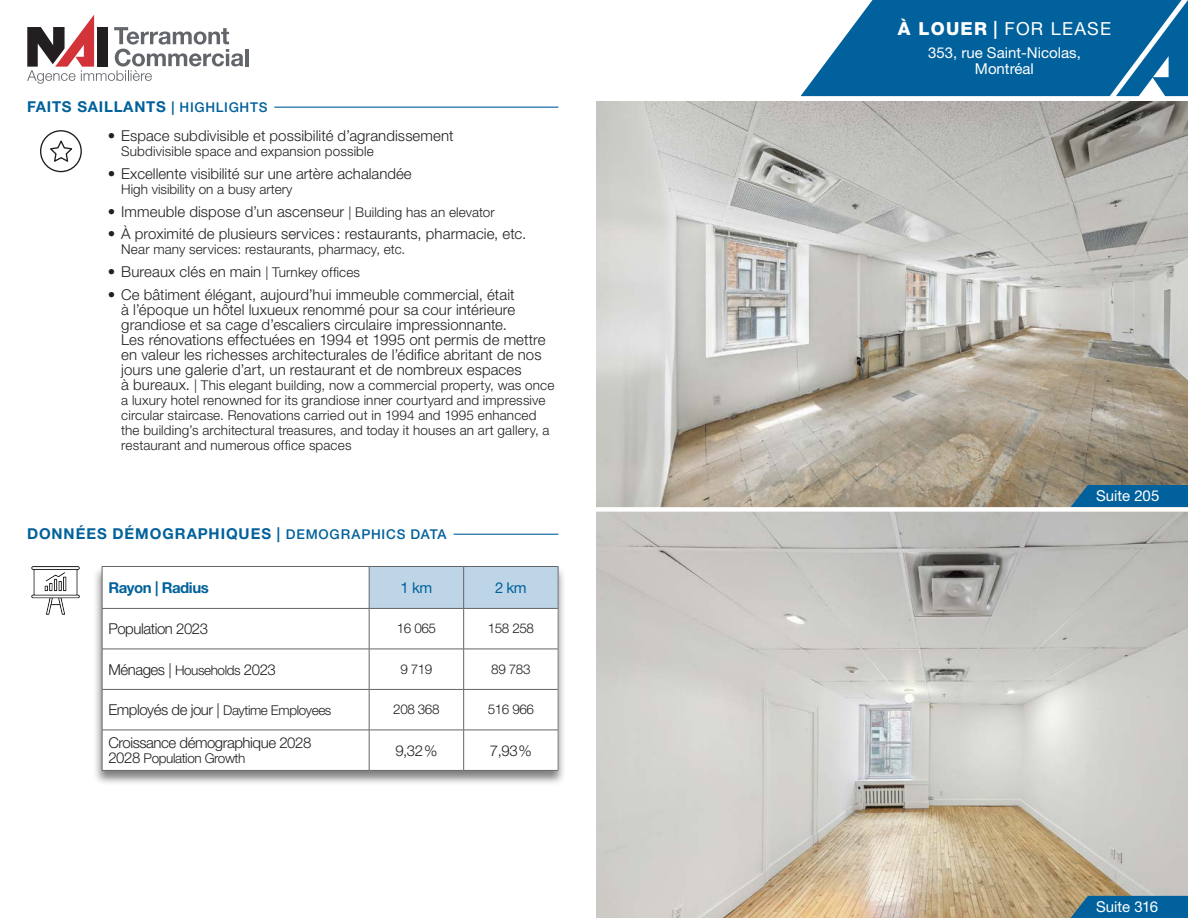
<style>
.page{position:relative;width:1188px;height:918px;background:#fff}
.page>*{position:absolute;margin:0;border:0;box-sizing:border-box;transform-origin:0 0}
.t1{font:18px "Helvetica Neue LT Std";letter-spacing:.07em;color:#fff}
.Justifié{font:300 15px/15px "Helvetica Neue LT Std";letter-spacing:.005em;color:#231f20}
.Justifié-2{font:300 15px "Helvetica Neue LT Std";letter-spacing:-.03em;color:#231f20}
.F_Feature_photo_intérieure_FR_EN{font:15px/16.5px "Helvetica Neue LT Std";color:#fff;text-align:center}
.F_Titre_de_section_de_plan_FR___EN{font:700 15px "Helvetica Neue LT Std";letter-spacing:.065em;color:#00619c}
.Justifié-3{font:700 15px "Helvetica Neue LT Std";letter-spacing:.05em;color:#00619c}
.Justifié-4{font:700 15px "Helvetica Neue LT Std";letter-spacing:-.03em;color:#00619c}
.Justifié-5{font:15px "Helvetica Neue LT Std";color:#00619c}
.Justifié-6{font:300 13.5px/15px "Helvetica Neue LT Std";letter-spacing:.01em;color:#231f20}
.Justifié-7{font:300 13.5px "Helvetica Neue LT Std";letter-spacing:-.03em;color:#231f20}
.s1{font-size:13.5px}
.s2{font-weight:500;font-size:13.5px}
.s3{font-size:15px}
.s4{font-weight:800}
.s5{font-weight:500}
</style>
<div class="page">
<hr style="left:245px;top:49px;width:4px;height:17px;background:#62656a">
<svg style="left:27px;top:15px;width:216px;height:69px"></svg>
<svg style="left:801px;top:0;width:387px;height:96px;background:#2075a8"></svg>
<img style="left:596px;top:102px;width:592px;height:405px">
<svg style="left:596px;top:512px;width:592px;height:406px;background:#c9c6be"></svg>
<svg style="left:1071px;top:485px;width:117px;height:22px;background:#0a6399"></svg>
<svg style="left:1071px;top:896px;width:117px;height:22px;background:#0c6598"></svg>
<hr style="left:274px;top:107px;width:284px;height:1px;background:#00619c">
<svg style="left:40px;top:130px;width:42px;height:43px"></svg>
<hr style="left:454px;top:534px;width:104px;height:1px;background:#00619c">
<img style="left:32px;top:566px;width:48px;height:49px">
<div style="left:93px;top:565px;width:473px;height:221px;background:#231f20;opacity:.58"></div>
<svg style="left:103px;top:567px;width:455px;height:203px"></svg>
<div style="left:370px;top:567px;width:188px;height:41px;background:#bdd5e6"></div>
<svg style="left:103px;top:690px;width:455px;height:40px"></svg>
<hr style="left:102px;top:566px;width:267px;height:1px;background:#62656a">
<hr style="left:102px;top:567px;width:1px;height:41px;background:#62656a">
<hr style="left:102px;top:608px;width:267px;height:1px;background:#62656a">
<hr style="left:102px;top:609px;width:1px;height:40px;background:#62656a">
<hr style="left:369px;top:608px;width:95px;height:1px;background:#62656a">
<hr style="left:369px;top:609px;width:1px;height:40px;background:#62656a">
<hr style="left:464px;top:608px;width:94px;height:1px;background:#62656a">
<hr style="left:463px;top:609px;width:1px;height:40px;background:#62656a">
<hr style="left:558px;top:609px;width:1px;height:40px;background:#62656a">
<hr style="left:102px;top:649px;width:1px;height:40px;background:#62656a">
<hr style="left:369px;top:649px;width:1px;height:40px;background:#62656a">
<hr style="left:463px;top:649px;width:1px;height:40px;background:#62656a">
<hr style="left:558px;top:649px;width:1px;height:40px;background:#62656a">
<hr style="left:102px;top:690px;width:1px;height:40px;background:#62656a">
<hr style="left:369px;top:690px;width:1px;height:40px;background:#62656a">
<hr style="left:463px;top:690px;width:1px;height:40px;background:#62656a">
<hr style="left:558px;top:690px;width:1px;height:40px;background:#62656a">
<hr style="left:102px;top:730px;width:1px;height:40px;background:#62656a">
<hr style="left:369px;top:730px;width:1px;height:40px;background:#62656a">
<hr style="left:463px;top:730px;width:1px;height:40px;background:#62656a">
<hr style="left:558px;top:730px;width:1px;height:40px;background:#62656a">
<hr style="left:102px;top:649px;width:267px;height:1px;background:#62656a">
<hr style="left:369px;top:649px;width:95px;height:1px;background:#62656a">
<hr style="left:464px;top:649px;width:94px;height:1px;background:#62656a">
<hr style="left:102px;top:689px;width:267px;height:1px;background:#62656a">
<hr style="left:369px;top:689px;width:95px;height:1px;background:#62656a">
<hr style="left:464px;top:689px;width:94px;height:1px;background:#62656a">
<hr style="left:102px;top:730px;width:267px;height:1px;background:#62656a">
<hr style="left:369px;top:730px;width:95px;height:1px;background:#62656a">
<hr style="left:464px;top:730px;width:94px;height:1px;background:#62656a">
<hr style="left:102px;top:770px;width:267px;height:1px;background:#62656a">
<hr style="left:369px;top:770px;width:95px;height:1px;background:#62656a">
<hr style="left:464px;top:770px;width:94px;height:1px;background:#62656a">
<hr style="left:369px;top:567px;width:1px;height:41px;background:#62656a">
<hr style="left:369px;top:566px;width:95px;height:1px;background:#62656a">
<hr style="left:464px;top:566px;width:94px;height:1px;background:#62656a">
<hr style="left:463px;top:567px;width:1px;height:41px;background:#62656a">
<hr style="left:558px;top:567px;width:1px;height:41px;background:#62656a">
<p class="Justifié-3" style="left:27px;top:98px;width:242px">FAITS SAILLANTS <span class="s1">|</span> <span class="s2">HIGHLIGHTS</span></p>
<p class="Justifié" style="left:108px;top:128px;width:347px">• Espace subdivisible et possibilité d’agrandissement</p>
<p class="Justifié-6" style="left:121px;top:143px;width:254px">Subdivisible space and expansion possible</p>
<p class="Justifié" style="left:108px;top:166px;width:305px">• Excellente visibilité sur une artère achalandée</p>
<p class="Justifié-6" style="left:121px;top:181px;width:173px">High visibility on a busy artery</p>
<p class="Justifié" style="left:108px;top:203px;width:389px">• Immeuble dispose d’un ascenseur <span class="s1">| Building has an elevator</span></p>
<p class="Justifié" style="left:108px;top:226px;width:420px">• À proximité de plusieurs services: restaurants, pharmacie, etc.</p>
<p class="Justifié-6" style="left:121px;top:242px;width:286px">Near many services: restaurants, pharmacy, etc.</p>
<p class="Justifié" style="left:108px;top:264px;width:254px">• Bureaux clés en main <span class="s1">| Turnkey offices</span></p>
<p class="Justifié" style="left:121px;top:287px;width:426px;text-indent:-14px">• Ce bâtiment élégant, aujourd’hui immeuble commercial, était<br>à l’époque un hôtel luxueux renommé pour sa cour intérieure grandiose et sa cage d’escaliers circulaire impressionnante.<br>Les rénovations effectuées en 1994 et 1995 ont permis de mettre en valeur les richesses architecturales de l’édifice abritant de nos jours une galerie d’art, un restaurant et de nombreux espaces</p>
<p class="Justifié-6" style="left:121px;top:377px;width:435px"><span class="s3">à bureaux.</span> | This elegant building, now a commercial property, was once a luxury hotel renowned for its grandiose inner courtyard and impressive circular staircase. Renovations carried out in 1994 and 1995 enhanced the building’s architectural treasures, and today it houses an art gallery, a restaurant and numerous office spaces</p>
<p class="F_Titre_de_section_de_plan_FR___EN" style="left:27px;top:524px;width:421px">DONNÉES DÉMOGRAPHIQUES | <span class="s2">DEMOGRAPHICS DATA</span></p>
<p class="Justifié-4" style="left:108px;top:578px;width:102px">Rayon | Radius</p>
<p class="Justifié-5" style="left:401px;top:579px;width:33px">1 km</p>
<p class="Justifié-5" style="left:495px;top:579px;width:33px">2 km</p>
<p class="Justifié-2" style="left:108px;top:620px;width:101px">Population 2023</p>
<p class="Justifié-6" style="left:397px;top:621px;width:41px">16 065</p>
<p class="Justifié-6" style="left:488px;top:621px;width:48px">158 258</p>
<p class="Justifié-2" style="left:108px;top:660px;width:169px">Ménages | <span class="s1">Households</span> 2023</p>
<p class="Justifié-6" style="left:400px;top:661px;width:34px">9 719</p>
<p class="Justifié-6" style="left:491px;top:661px;width:41px">89 783</p>
<p class="Justifié-7" style="left:108px;top:702px;width:225px"><span class="s3">Employés de jour |</span> Daytime Employees</p>
<p class="Justifié-6" style="left:393px;top:702px;width:48px">208 368</p>
<p class="Justifié-6" style="left:488px;top:702px;width:48px">516 966</p>
<p class="Justifié-2" style="left:108px;top:733px;width:205px">Croissance démographique 2028</p>
<p class="Justifié-7" style="left:108px;top:750px;width:139px"><span class="s3">2028</span> Population Growth</p>
<p class="Justifié" style="left:395px;top:742px;width:44px">9,32%</p>
<p class="Justifié" style="left:490px;top:742px;width:44px">7,93%</p>
<p class="t1" style="left:898px;top:17px;width:215px"><span class="s4">À LOUER</span> <span class="s5">|</span> FOR LEASE</p>
<p class="F_Feature_photo_intérieure_FR_EN" style="left:928px;top:44px;width:154px">353, rue Saint-Nicolas,<br>Montréal</p>
<p class="F_Feature_photo_intérieure_FR_EN" style="left:1096px;top:488px;width:65px">Suite 205</p>
<p class="F_Feature_photo_intérieure_FR_EN" style="left:1096px;top:898px;width:64px">Suite 316</p>
</div>
